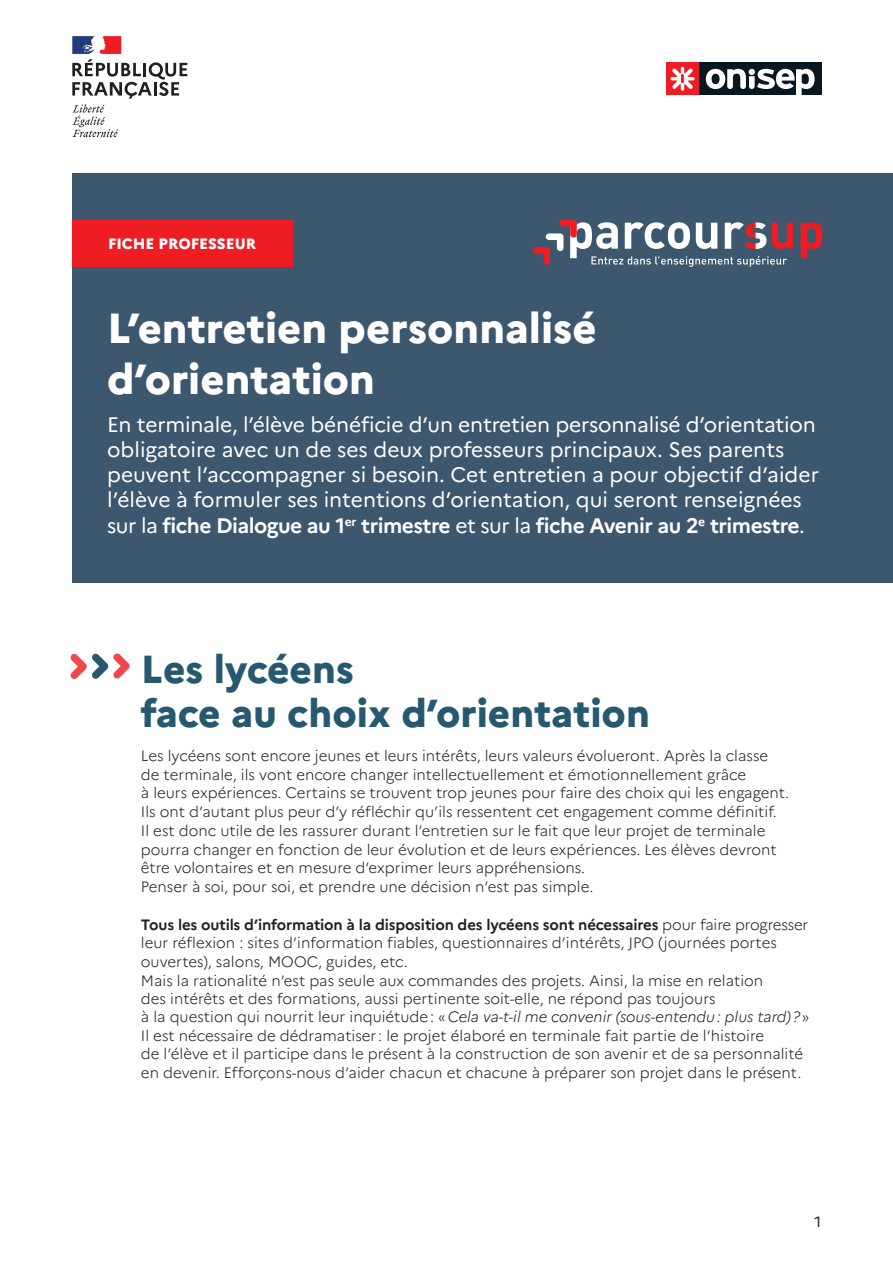
<style>
.page{position:relative;width:893px;height:1263px;background:#fff}
.page>*{position:absolute;margin:0;border:0;box-sizing:border-box;transform-origin:0 0}
.TITRE{font:800 42px/50.4px "Marianne";color:#fff}
.INTER_TITRE{font:800 39px/43.5px "Marianne";color:#26586f}
.CHAPO{font:21px/25.2px "Marianne";color:#fff}
.TEXTE_COURANT{font:300 15px/18.8px "Marianne";color:#231f20}
.t1{font:800 15px "Marianne";color:#fff}
.t2{font:15px "Marianne";color:#231f20}
.s1{font-weight:700}
.s2{font-style:italic}
</style>
<div class="page">
<svg style="left:72px;top:36px;width:115px;height:101px"></svg>
<div style="left:72px;top:173px;width:821px;height:410px;background:#3d576e"></div>
<div style="left:72px;top:220px;width:221px;height:47px;background:#ee1d23"></div>
<svg style="left:801px;top:222px;width:21px;height:36px"></svg>
<svg style="left:532px;top:220px;width:261px;height:47px"></svg>
<div style="left:699px;top:62px;width:122px;height:33px;background:#071822"></div>
<svg style="left:706px;top:69px;width:109px;height:26px"></svg>
<div style="left:666px;top:62px;width:33px;height:33px;background:#ee1d23"></div>
<svg style="left:670px;top:67px;width:24px;height:24px"></svg>
<svg style="left:70px;top:653px;width:60px;height:26px"></svg>
<p class="t1" style="left:108px;top:234px;width:150px">FICHE PROFESSEUR</p>
<p class="TITRE" style="left:107px;top:303px;width:491px">L’entretien personnalisé d’orientation</p>
<p class="CHAPO" style="left:107px;top:412px;width:713px">En terminale, l’élève bénéficie d’un entretien personnalisé d’orientation obligatoire avec un de ses deux professeurs principaux. Ses parents peuvent l’accompagner si besoin. Cet entretien a pour objectif d’aider l’élève à formuler ses intentions d’orientation, qui seront renseignées sur la <span class="s1">fiche Dialogue au 1</span><sup>er</sup> <span class="s1">trimestre</span> et sur la <span class="s1">fiche Avenir au 2</span><sup>e</sup> <span class="s1">trimestre</span>.</p>
<p class="INTER_TITRE" style="left:141px;top:647px;width:510px">Les lycéens<br>face au choix d’orientation</p>
<p class="TEXTE_COURANT" style="left:141px;top:746px;width:650px">Les lycéens sont encore jeunes et leurs intérêts, leurs valeurs évolueront. Après la classe de terminale, ils vont encore changer intellectuellement et émotionnellement grâce<br>à leurs expériences. Certains se trouvent trop jeunes pour faire des choix qui les engagent.<br>Ils ont d’autant plus peur d’y réfléchir qu’ils ressentent cet engagement comme définitif.</p>
<p class="TEXTE_COURANT" style="left:141px;top:821px;width:637px">Il est donc utile de les rassurer durant l’entretien sur le fait que leur projet de terminale pourra changer en fonction de leur évolution et de leurs expériences. Les élèves devront être volontaires et en mesure d’exprimer leurs appréhensions.</p>
<p class="TEXTE_COURANT" style="left:141px;top:877px;width:454px">Penser à soi, pour soi, et prendre une décision n’est pas simple.</p>
<p class="TEXTE_COURANT" style="left:141px;top:915px;width:669px"><span class="s1">Tous les outils d’information à la disposition des lycéens sont nécessaires</span> pour faire progresser leur réflexion : sites d’information fiables, questionnaires d’intérêts, JPO (journées portes ouvertes), salons, MOOC, guides, etc.</p>
<p class="TEXTE_COURANT" style="left:141px;top:971px;width:670px;line-height:18px">Mais la rationalité n’est pas seule aux commandes des projets. Ainsi, la mise en relation<br>des intérêts et des formations, aussi pertinente soit-elle, ne répond pas toujours<br>à la question qui nourrit leur inquiétude: «<span class="s2">Cela va-t-il me convenir (sous-entendu: plus tard) ?</span>»</p>
<p class="TEXTE_COURANT" style="left:141px;top:1026px;width:664px">Il est nécessaire de dédramatiser: le projet élaboré en terminale fait partie de l’histoire<br>de l’élève et il participe dans le présent à la construction de son avenir et de sa personnalité en devenir. Efforçons-nous d’aider chacun et chacune à préparer son projet dans le présent.</p>
<p class="t2" style="left:815px;top:1213px;width:8px">1</p>
</div>
